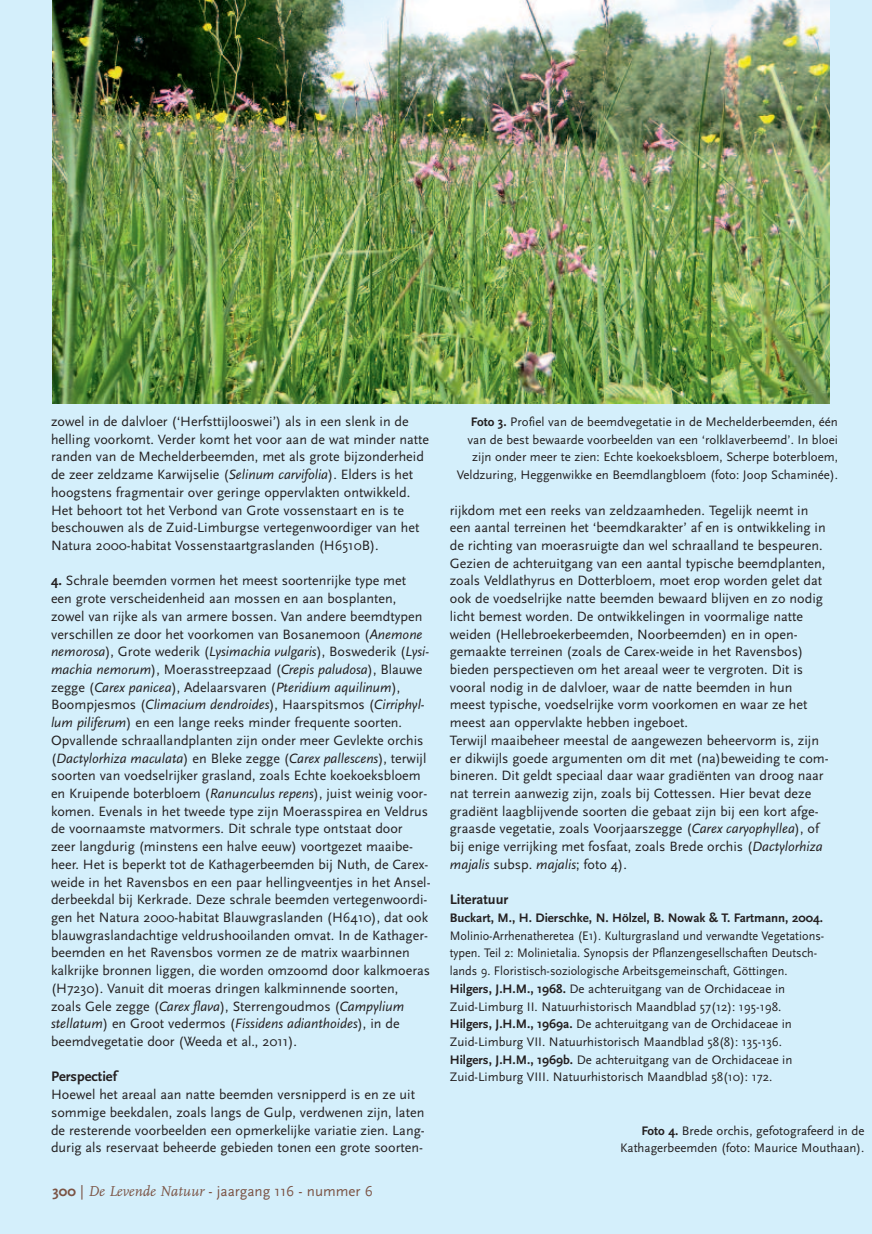
<style>
.page{position:relative;width:872px;height:1234px;background:#fff}
.page>*{position:absolute;margin:0;border:0;box-sizing:border-box;transform-origin:0 0}
.t1{font:15px "Scala Sans";color:#7b5344}
.t2{font:700 14.4px "Scala Sans";color:#231f20}
.t3{font:14.1px/17.7px "Scala Sans";color:#231f20}
.t4{font:12.9px/17.7px "Scala Sans";color:#231f20;scale:.95 1}
.t5{font:12.9px/17.7px "Scala Sans";color:#231f20;text-align:right}
.t6{font:700 12.9px "Scala Sans";color:#231f20}
.s1{font-style:italic}
.s2{font-weight:700}
.s3{font-family:"FF Scala";font-style:italic}
</style>
<div class="page">
<div style="left:0;top:0;width:872px;height:1233px;background:#d4effb"></div>
<img style="left:53px;top:0;width:776px;height:403px">
<p class="t3" style="left:51px;top:412px;width:379px">zowel in de dalvloer (‘Herfsttijlooswei’) als in een slenk in de helling voorkomt. Verder komt het voor aan de wat minder natte randen van de Mechelderbeemden, met als grote bijzonderheid de zeer zeldzame Karwijselie (<span class="s1">Selinum carvifolia</span>). Elders is het hoogstens fragmentair over geringe oppervlakten ontwikkeld.<br>Het behoort tot het Verbond van Grote vossenstaart en is te beschouwen als de Zuid-Limburgse vertegenwoordiger van het Natura 2000-habitat Vossenstaartgraslanden (H6510B).</p>
<p class="t3" style="left:51px;top:571px;width:381px"><span class="s2">4.</span> Schrale beemden vormen het meest soortenrijke type met een grote verscheidenheid aan mossen en aan bosplanten, zowel van rijke als van armere bossen. Van andere beemdtypen verschillen ze door het voorkomen van Bosanemoon (<span class="s1">Anemone nemorosa</span>), Grote wederik (<span class="s1">Lysimachia vulgaris</span>), Boswederik (<span class="s1">Lysi&shy;machia nemorum</span>), Moerasstreepzaad (<span class="s1">Crepis paludosa</span>), Blauwe zegge (<span class="s1">Carex panicea</span>), Adelaarsvaren (<span class="s1">Pteridium aquilinum</span>), Boompjesmos (<span class="s1">Climacium dendroides</span>), Haarspitsmos (<span class="s1">Cirriphyl&shy;lum piliferum</span>) en een lange reeks minder frequente soorten.<br>Opvallende schraallandplanten zijn onder meer Gevlekte orchis (<span class="s1">Dactylorhiza maculata</span>) en Bleke zegge (<span class="s1">Carex pallescens</span>), terwijl soorten van voedselrijker grasland, zoals Echte koekoeksbloem en Kruipende boterbloem (<span class="s1">Ranunculus repens</span>), juist weinig voor&shy;komen. Evenals in het tweede type zijn Moerasspirea en Veldrus de voornaamste matvormers. Dit schrale type ontstaat door zeer langdurig (minstens een halve eeuw) voortgezet maaibe&shy;heer. Het is beperkt tot de Kathagerbeemden bij Nuth, de Carex&shy;weide in het Ravensbos en een paar hellingveentjes in het Ansel&shy;derbeekdal bij Kerkrade. Deze schrale beemden vertegenwoordi&shy;gen het Natura 2000-habitat Blauwgraslanden (H6410), dat ook blauwgraslandachtige veldrushooilanden omvat. In de Kathager&shy;beemden en het Ravensbos vormen ze de matrix waarbinnen kalkrijke bronnen liggen, die worden omzoomd door kalkmoeras (H7230). Vanuit dit moeras dringen kalkminnende soorten, zoals Gele zegge (<span class="s1">Carex flava</span>), Sterrengoudmos (<span class="s1">Campylium stellatum</span>) en Groot vedermos (<span class="s1">Fissidens adianthoides</span>), in de beemdvegetatie door (Weeda et al., 2011).</p>
<p class="t2" style="left:51px;top:1067px;width:67px">Perspectief</p>
<p class="t3" style="left:51px;top:1085px;width:375px">Hoewel het areaal aan natte beemden versnipperd is en ze uit sommige beekdalen, zoals langs de Gulp, verdwenen zijn, laten de resterende voorbeelden een opmerkelijke variatie zien. Lang&shy;durig als reservaat beheerde gebieden tonen een grote soorten-</p>
<p class="t1" style="left:53px;top:1181px;width:322px"><span class="s2">300</span> | <span class="s3">De Levende Natuur</span> - jaargang 116 - nummer 6</p>
<p class="t5" style="left:457px;top:412px;width:383px"><span class="s2">Foto 3.</span> Profiel van de beemdvegetatie in de Mechelderbeemden, één van de best bewaarde voorbeelden van een ‘rolklaverbeemd’. In bloei zijn onder meer te zien: Echte koekoeksbloem, Scherpe boterbloem, Veldzuring, Heggenwikke en Beemdlangbloem (foto: Joop Schaminée).</p>
<p class="t3" style="left:450px;top:500px;width:380px">rijkdom met een reeks van zeldzaamheden. Tegelijk neemt in een aantal terreinen het ‘beemdkarakter’ af en is ontwikkeling in de richting van moerasruigte dan wel schraalland te bespeuren.<br>Gezien de achteruitgang van een aantal typische beemdplanten, zoals Veldlathyrus en Dotterbloem, moet erop worden gelet dat ook de voedselrijke natte beemden bewaard blijven en zo nodig licht bemest worden. De ontwikkelingen in voormalige natte weiden (Hellebroekerbeemden, Noorbeemden) en in open&shy;gemaakte terreinen (zoals de Carex-weide in het Ravensbos) bieden perspectieven om het areaal weer te vergroten. Dit is vooral nodig in de dalvloer, waar de natte beemden in hun meest typische, voedselrijke vorm voorkomen en waar ze het meest aan oppervlakte hebben ingeboet.<br>Terwijl maaibeheer meestal de aangewezen beheervorm is, zijn er dikwijls goede argumenten om dit met (na)beweiding te com&shy;bineren. Dit geldt speciaal daar waar gradiënten van droog naar nat terrein aanwezig zijn, zoals bij Cottessen. Hier bevat deze gradiënt laagblijvende soorten die gebaat zijn bij een kort afge&shy;graasde vegetatie, zoals Voorjaarszegge (<span class="s1">Carex caryophyllea</span>), of bij enige verrijking met fosfaat, zoals Brede orchis (<span class="s1">Dactylorhiza majalis</span> subsp. <span class="s1">majalis</span>; foto 4).</p>
<p class="t2" style="left:450px;top:890px;width:60px">Literatuur</p>
<p class="t6" style="left:450px;top:909px;width:375px">Buckart, M., H. Dierschke, N. Hölzel, B. Nowak &amp; T. Fartmann, 2004.</p>
<p class="t4" style="left:450px;top:926px;width:395px">Molinio-Arrhenatheretea (E1). Kulturgrasland und verwandte Vegetations&shy;typen. Teil 2: Molinietalia. Synopsis der Pflanzengesellschaften Deutsch&shy;lands 9. Floristisch-soziologische Arbeitsgemeinschaft, Göttingen.<br><span class="s2">Hilgers, J.H.M., 1968.</span> De achteruitgang van de Orchidaceae in Zuid-Limburg II. Natuurhistorisch Maandblad 57(12): 195-198.<br><span class="s2">Hilgers, J.H.M., 1969a.</span> De achteruitgang van de Orchidaceae in Zuid-Limburg VII. Natuurhistorisch Maandblad 58(8): 135-136.<br><span class="s2">Hilgers, J.H.M., 1969b.</span> De achteruitgang van de Orchidaceae in Zuid-Limburg VIII. Natuurhistorisch Maandblad 58(10): 172.</p>
<p class="t5" style="left:620px;top:1120px;width:246px"><span class="s2">Foto 4.</span> Brede orchis, gefotografeerd in de<br>Kathagerbeemden (foto: Maurice Mouthaan).</p>
</div>
